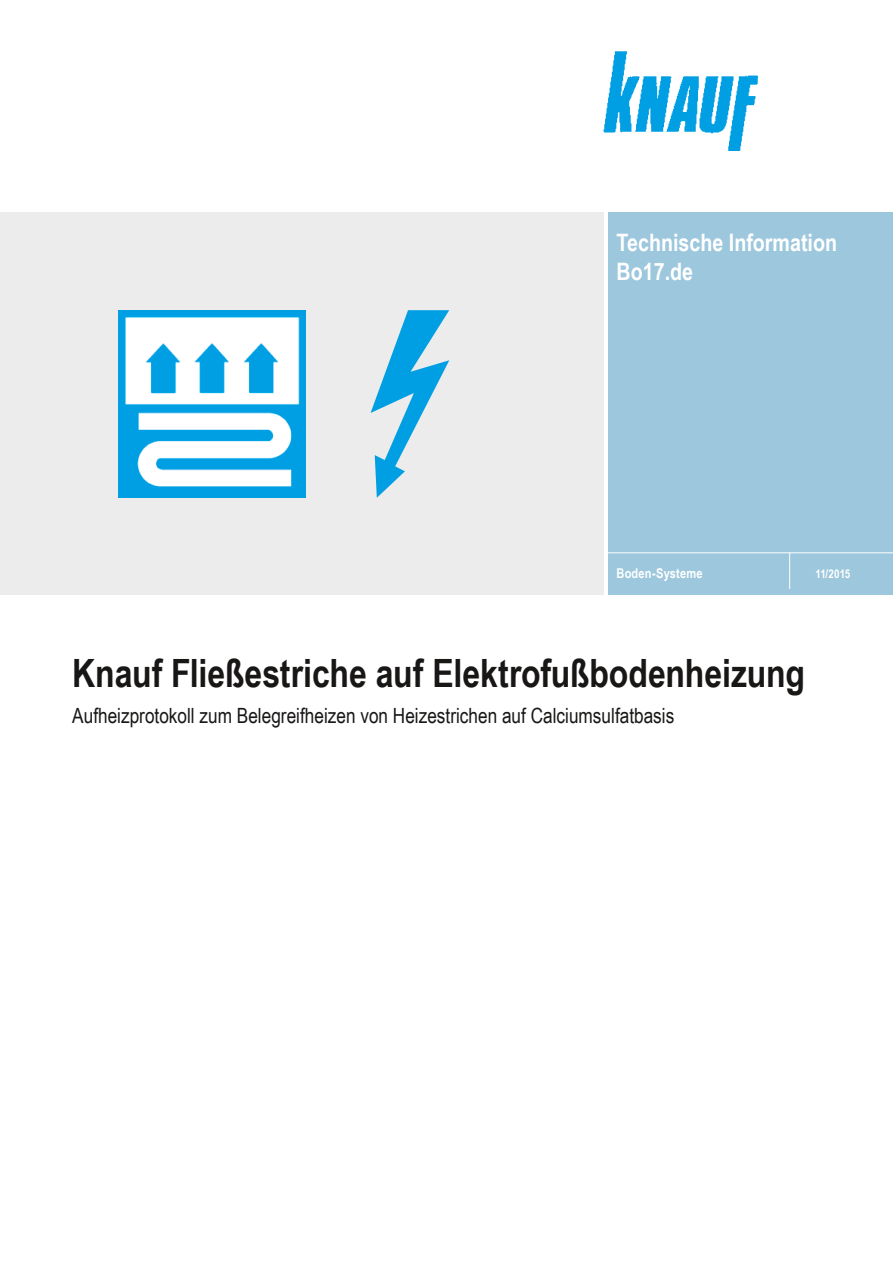
<style>
.page{position:relative;width:893px;height:1263px;background:#fff}
.page>*{position:absolute;margin:0;border:0;box-sizing:border-box;transform-origin:0 0}
.t1{font:700 39px "Arial Narrow";letter-spacing:-.005em;color:#181716}
.t2{font:700 24px/28.8px "Arial Narrow";color:#fff}
.t3{font:21px "Arial Narrow";color:#181716}
.t4{font:700 13.5px "Arial Narrow";letter-spacing:.015em;color:#fff}
.t5{font:700 12px "Arial Narrow";letter-spacing:-.01em;color:#fff}
</style>
<div class="page">
<div style="left:608px;top:213px;width:285px;height:382px;background:#9cc7dd"></div>
<img style="left:604px;top:51px;width:153px;height:100px">
<div style="left:0;top:213px;width:604px;height:382px;background:#ececec"></div>
<img style="left:118px;top:310px;width:188px;height:188px">
<svg style="left:371px;top:310px;width:78px;height:188px"></svg>
<hr style="left:604px;top:552px;width:289px;height:1px;background:#fff">
<hr style="left:789px;top:553px;width:1px;height:36px;background:#fff">
<p class="t2" style="left:617px;top:227px;width:222px">Technische Information<br>Bo17.de</p>
<p class="t4" style="left:617px;top:563px;width:88px">Boden-Systeme</p>
<p class="t5" style="left:815px;top:565px;width:37px">11/2015</p>
<h1 class="t1" style="left:72px;top:644px;width:734px">Knauf Fließestriche auf Elektrofußbodenheizung</h1>
<p class="t3" style="left:72px;top:700px;width:604px">Aufheizprotokoll zum Belegreifheizen von Heizestrichen auf Calciumsulfatbasis</p>
</div>
